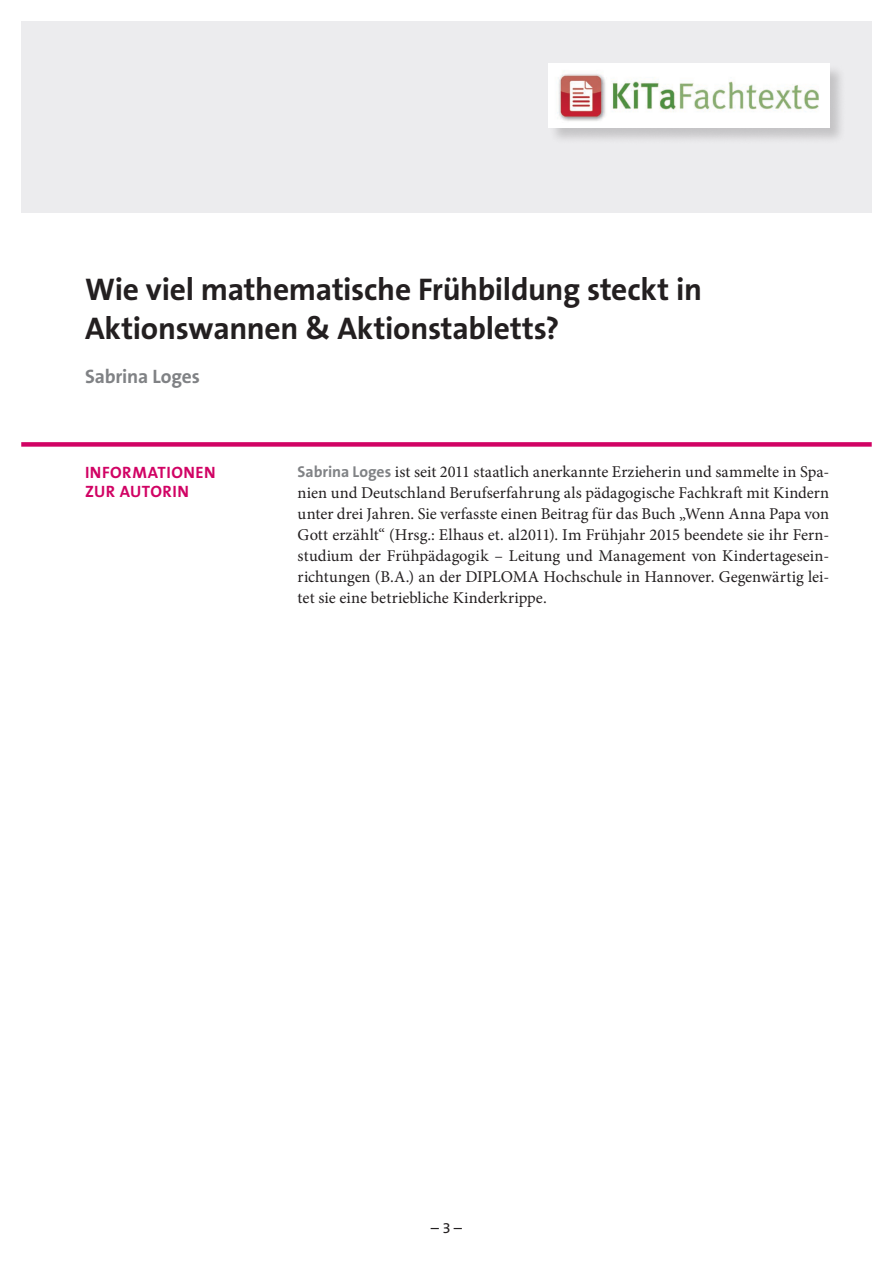
<style>
.page{position:relative;width:893px;height:1263px;background:#fff}
.page>*{position:absolute;margin:0;border:0;box-sizing:border-box;transform-origin:0 0}
.t1{font:700 31.5px/39px "The Sans B7";letter-spacing:-.01em;color:#231f20}
.t2{font:700 19.5px "The Sans B7";letter-spacing:-.01em;color:#808285}
.Studientext-Fließtex{font:16.5px/21px "Minion Pro";color:#231f20;text-align:justify}
.t3{font:700 16.5px/19.5px "The Sans B7";letter-spacing:.03em;color:#d10364}
.t4{font:15px "The Sans B5 Plain";color:#231f20}
.s1{font-family:"The Sans B7";font-weight:700;font-size:15.75px;color:#808285}
</style>
<div class="page">
<div style="left:21px;top:442px;width:851px;height:5px;background:#d10364"></div>
<div style="left:21px;top:21px;width:851px;height:192px;background:#ececee"></div>
<div style="left:548px;top:63px;width:298px;height:82px;background:#231f20;opacity:.2"></div>
<img style="left:549px;top:64px;width:280px;height:64px">
<h1 class="t1" style="left:85px;top:271px;width:618px">Wie viel mathematische Frühbildung steckt in<br>Aktionswannen &amp; Aktionstabletts?</h1>
<p class="t2" style="left:85px;top:366px;width:117px">Sabrina Loges</p>
<p class="t3" style="left:85px;top:463px;width:132px">INFORMATIONEN<br>ZUR AUTORIN</p>
<p class="Studientext-Fließtex" style="left:298px;top:462px;width:533px"><span class="s1">Sabrina Loges</span> ist seit 2011 staatlich anerkannte Erzieherin und sammelte in Spa&shy;nien und Deutschland Berufserfahrung als pädagogische Fachkraft mit Kindern unter drei Jahren. Sie verfasste einen Beitrag für das Buch „Wenn Anna Papa von Gott erzählt“ (Hrsg.: Elhaus et. al2011). Im Frühjahr 2015 beendete sie ihr Fern&shy;studium der Frühpädagogik – Leitung und Management von Kindertagesein&shy;richtungen (B.A.) an der DIPLOMA Hochschule in Hannover. Gegenwärtig lei&shy;tet sie eine betriebliche Kinderkrippe.</p>
<p class="t4" style="left:431px;top:1219px;width:33px">– 3 –</p>
</div>
